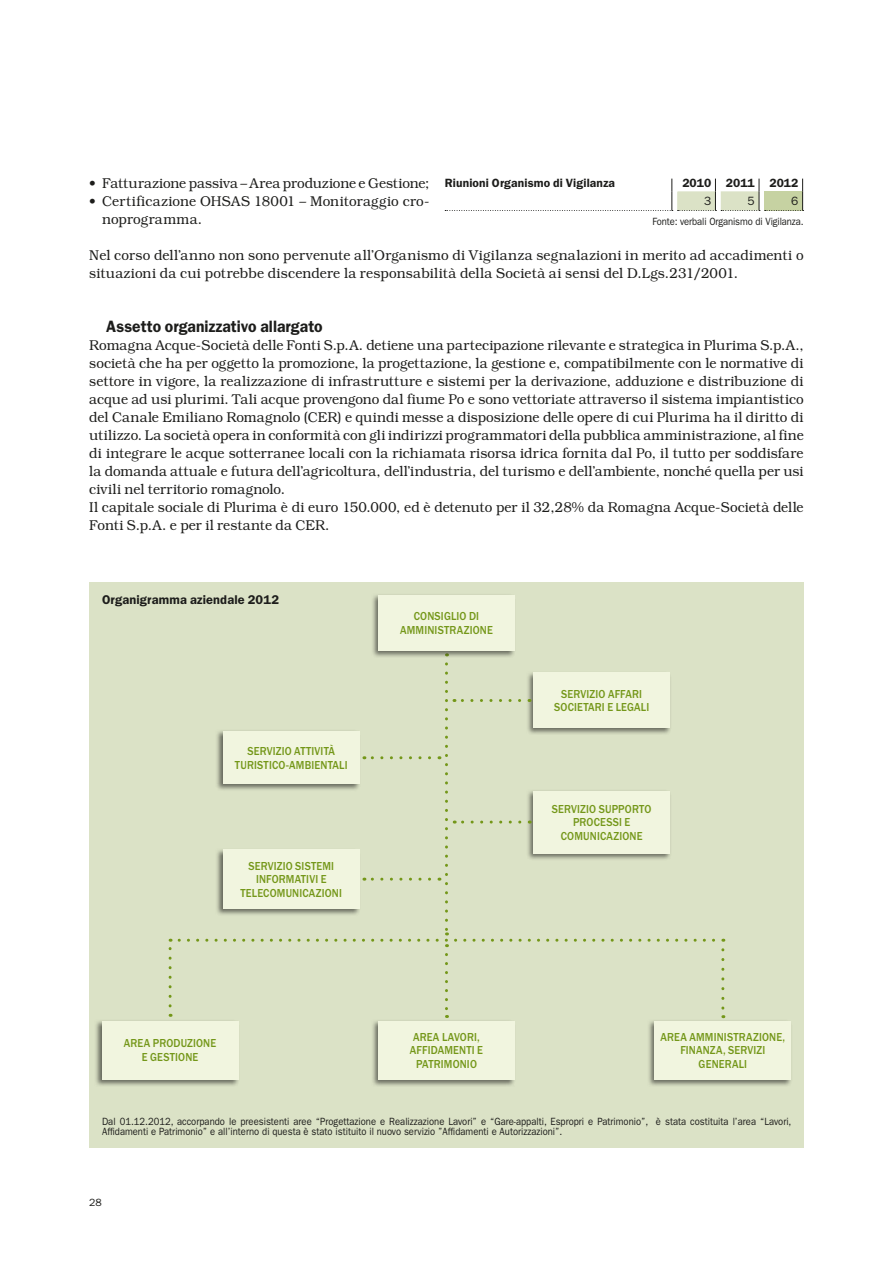
<style>
.page{position:relative;width:893px;height:1263px;background:#fff}
.page>*{position:absolute;margin:0;border:0;box-sizing:border-box;transform-origin:0 0}
.t1{font:600 16.5px "ITC Franklin Gothic Std";color:#1d1d1b;scale:.95 1}
.t2{font:300 14.25px/18px "Bookman Std";letter-spacing:.005em;color:#1d1d1b;scale:.95 1}
.t3{font:300 14.25px/18px "Bookman Std";letter-spacing:.005em;color:#1d1d1b}
.t4{font:600 12.75px "ITC Franklin Gothic Std";letter-spacing:.015em;color:#1d1d1b}
.t5{font:500 12px/13.5px "ITC Franklin Gothic Std";letter-spacing:.015em;color:#749719;text-align:center;scale:.9 1}
.t6{font:600 12px "ITC Franklin Gothic Std";letter-spacing:.015em;color:#1d1d1b}
.t7{font:12px "ITC Franklin Gothic Std";color:#1d1d1b}
.t8{font:10.5px/10.5px "ITC Franklin Gothic Std";color:#1d1d1b;scale:.9 1}
.t9{font:10.5px "ITC Franklin Gothic Std";color:#1d1d1b}
</style>
<div class="page">
<div style="left:89px;top:583px;width:715px;height:565px;background:#dbe2c6"></div>
<div style="left:371px;top:594px;width:145px;height:64px;background:#1d1d1b;opacity:.6"></div>
<div style="left:378px;top:595px;width:136px;height:55px;background:#f1f5df"></div>
<svg style="left:169px;top:939px;width:3px;height:67px"></svg>
<div style="left:371px;top:1019px;width:145px;height:68px;background:#1d1d1b;opacity:.6"></div>
<div style="left:378px;top:1020px;width:136px;height:59px;background:#f1f5df"></div>
<div style="left:94px;top:1019px;width:146px;height:68px;background:#1d1d1b;opacity:.6"></div>
<div style="left:102px;top:1021px;width:136px;height:58px;background:#f1f5df"></div>
<div style="left:647px;top:1019px;width:145px;height:68px;background:#1d1d1b;opacity:.6"></div>
<div style="left:655px;top:1021px;width:136px;height:58px;background:#f1f5df"></div>
<svg style="left:445px;top:179px;width:359px;height:32px"></svg>
<svg style="left:179px;top:664px;width:545px;height:354px"></svg>
<p class="t3" style="left:89px;top:175px;width:342px">• Fatturazione passiva – Area produzione e Gestione;</p>
<p class="t3" style="left:102px;top:193px;width:329px;text-indent:-13px">• Certificazione OHSAS 18001 – Monitoraggio cro&shy;noprogramma.</p>
<p class="t2" style="left:89px;top:247px;width:753px">Nel corso dell’anno non sono pervenute all’Organismo di Vigilanza segnalazioni in merito ad accadimenti o situazioni da cui potrebbe discendere la responsabilità della Società ai sensi del D.Lgs.231/2001.</p>
<p class="t1" style="left:106px;top:317px;width:229px">Assetto organizzativo allargato</p>
<p class="t2" style="left:89px;top:337px;width:754px">Romagna Acque-Società delle Fonti S.p.A. detiene una partecipazione rilevante e strategica in Plurima S.p.A., società che ha per oggetto la promozione, la progettazione, la gestione e, compatibilmente con le normative di settore in vigore, la realizzazione di infrastrutture e sistemi per la derivazione, adduzione e distribuzione di acque ad usi plurimi. Tali acque provengono dal fiume Po e sono vettoriate attraverso il sistema impiantistico del Canale Emiliano Romagnolo (CER) e quindi messe a disposizione delle opere di cui Plurima ha il diritto di utilizzo. La società opera in conformità con gli indirizzi programmatori della pubblica amministrazione, al fine di integrare le acque sotterranee locali con la richiamata risorsa idrica fornita dal Po, il tutto per soddisfare la domanda attuale e futura dell’agricoltura, dell’industria, del turismo e dell’ambiente, nonché quella per usi civili nel territorio romagnolo.<br>Il capitale sociale di Plurima è di euro 150.000, ed è detenuto per il 32,28% da Romagna Acque-Società delle Fonti S.p.A. e per il restante da CER.</p>
<p class="t6" style="left:445px;top:176px;width:172px">Riunioni Organismo di Vigilanza</p>
<p class="t6" style="left:682px;top:176px;width:117px">2010 2011 2012</p>
<p class="t7" style="left:704px;top:194px;width:9px">3</p>
<p class="t7" style="left:748px;top:194px;width:9px">5</p>
<p class="t7" style="left:791px;top:194px;width:9px">6</p>
<p class="t8" style="left:652px;top:216px;width:169px">Fonte: verbali Organismo di Vigilanza.</p>
<p class="t4" style="left:102px;top:592px;width:178px">Organigramma aziendale 2012</p>
<p class="t5" style="left:235px;top:744px;width:127px">SERVIZIO ATTIVITÀ<br>TURISTICO-AMBIENTALI</p>
<p class="t5" style="left:240px;top:859px;width:114px">SERVIZIO SISTEMI<br>INFORMATIVI E<br>TELECOMUNICAZIONI</p>
<p class="t5" style="left:400px;top:610px;width:105px">CONSIGLIO DI<br>AMMINISTRAZIONE</p>
<p class="t5" style="left:554px;top:687px;width:107px">SERVIZIO AFFARI<br>SOCIETARI E LEGALI</p>
<p class="t5" style="left:552px;top:802px;width:112px">SERVIZIO SUPPORTO<br>PROCESSI E<br>COMUNICAZIONE</p>
<p class="t5" style="left:410px;top:1030px;width:83px">AREA LAVORI,<br>AFFIDAMENTI E<br>PATRIMONIO</p>
<p class="t5" style="left:124px;top:1037px;width:104px">AREA PRODUZIONE<br>E GESTIONE</p>
<p class="t5" style="left:660px;top:1030px;width:140px">AREA AMMINISTRAZIONE,<br>FINANZA, SERVIZI<br>GENERALI</p>
<p class="t8" style="left:102px;top:1116px;width:767px">Dal 01.12.2012, accorpando le preesistenti aree “Progettazione e Realizzazione Lavori” e “Gare-appalti, Espropri e Patrimonio”, è stata costituita l’area “Lavori,<br>Affidamenti e Patrimonio” e all’interno di questa è stato istituito il nuovo servizio ”Affidamenti e Autorizzazioni”.</p>
<p class="t9" style="left:89px;top:1196px;width:14px">28</p>
</div>
